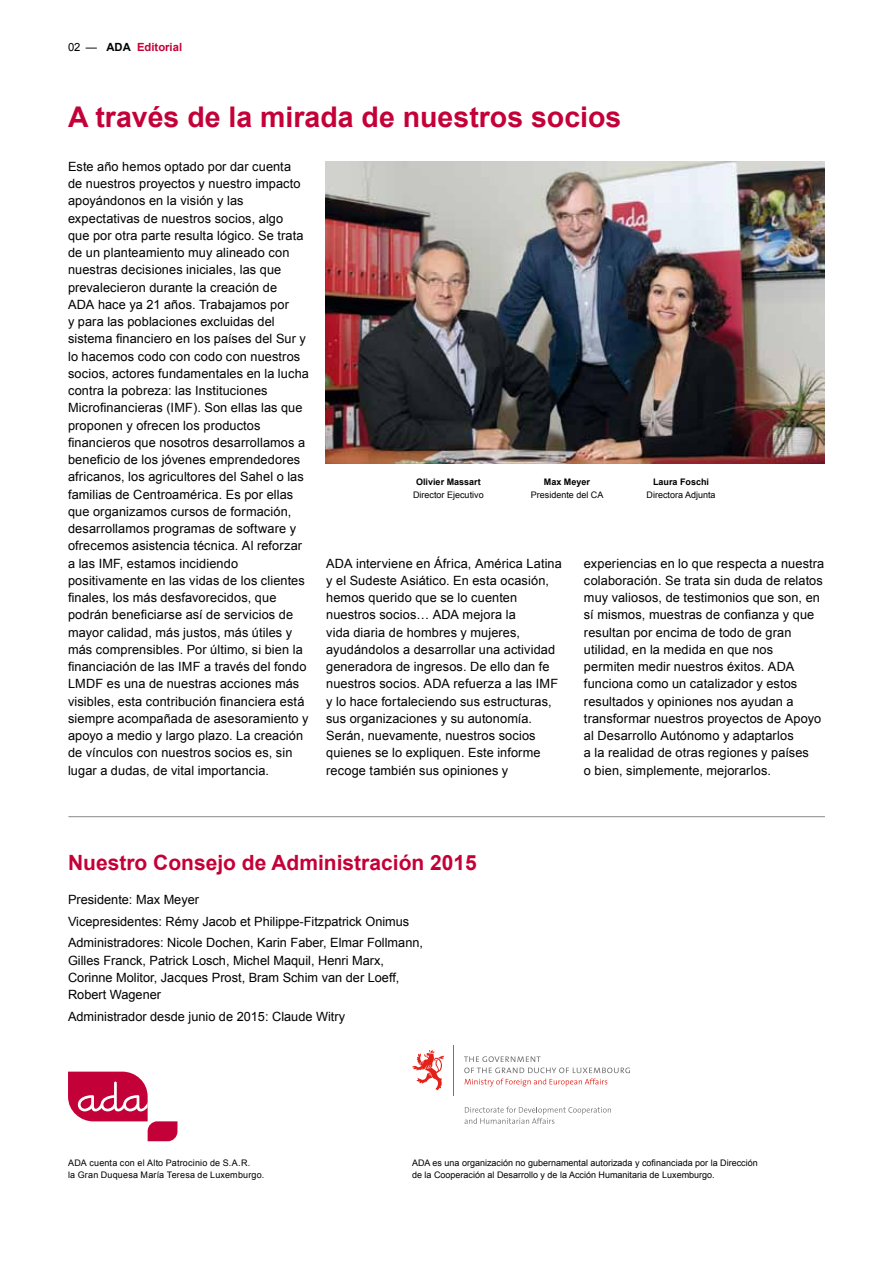
<style>
.page{position:relative;width:893px;height:1263px;background:#fff}
.page>*{position:absolute;margin:0;border:0;box-sizing:border-box;transform-origin:0 0}
.t1{font:700 28.5px "Arial";color:#c40038}
.t2{font:700 21px "Arial";color:#c40038}
.t3{font:12.75px/17.2px "Arial";letter-spacing:.01em;color:#000}
.t4{font:700 11.25px "Arial";color:#c40038}
.t5{font:9px/12px "Arial";color:#000}
.t6{font:9px/12px "Arial";letter-spacing:.02em;color:#000}
.t7{font:700 9px "Arial";color:#000}
.s1{font-weight:400;color:#000}
.s2{color:#000}
</style>
<div class="page">
<img style="left:325px;top:162px;width:499px;height:301px">
<svg style="left:68px;top:1071px;width:109px;height:70px"></svg>
<hr style="left:68px;top:816px;width:757px;height:1px;background:#87888a">
<svg style="left:464px;top:1056px;width:166px;height:30px"></svg>
<svg style="left:412px;top:1050px;width:32px;height:40px"></svg>
<svg style="left:464px;top:1106px;width:147px;height:18px"></svg>
<hr style="left:453px;top:1045px;width:1px;height:51px;background:#747476">
<p class="t4" style="left:68px;top:39px;width:116px"><span class="s1">02 —</span> <span class="s2">ADA</span> Editorial</p>
<h1 class="t1" style="left:68px;top:98px;width:555px">A través de la mirada de nuestros socios</h1>
<p class="t3" style="left:68px;top:158px;width:242px">Este año hemos optado por dar cuenta<br>de nuestros proyectos y nuestro impacto apoyándonos en la visión y las expectativas de nuestros socios, algo<br>que por otra parte resulta lógico. Se trata de un planteamiento muy alineado con nuestras decisiones iniciales, las que prevalecieron durante la creación de<br>ADA hace ya 21 años. Trabajamos por<br>y para las poblaciones excluidas del sistema financiero en los países del Sur y lo hacemos codo con codo con nuestros socios, actores fundamentales en la lucha contra la pobreza: las Instituciones Microfinancieras (IMF). Son ellas las que proponen y ofrecen los productos financieros que nosotros desarrollamos a beneficio de los jóvenes emprendedores africanos, los agricultores del Sahel o las familias de Centroamérica. Es por ellas que organizamos cursos de formación, desarrollamos programas de software y ofrecemos asistencia técnica. Al reforzar a las IMF, estamos incidiendo positivamente en las vidas de los clientes finales, los más desfavorecidos, que podrán beneficiarse así de servicios de mayor calidad, más justos, más útiles y más comprensibles. Por último, si bien la financiación de las IMF a través del fondo LMDF es una de nuestras acciones más visibles, esta contribución financiera está siempre acompañada de asesoramiento y apoyo a medio y largo plazo. La creación de vínculos con nuestros socios es, sin lugar a dudas, de vital importancia.</p>
<p class="t7" style="left:416px;top:476px;width:66px">Olivier Massart</p>
<p class="t5" style="left:413px;top:489px;width:72px">Director Ejecutivo</p>
<p class="t7" style="left:544px;top:476px;width:48px">Max Meyer</p>
<p class="t5" style="left:531px;top:489px;width:74px">Presidente del CA</p>
<p class="t7" style="left:653px;top:476px;width:58px">Laura Foschi</p>
<p class="t5" style="left:646px;top:489px;width:71px">Directora Adjunta</p>
<p class="t3" style="left:326px;top:555px;width:237px">ADA interviene en África, América Latina y el Sudeste Asiático. En esta ocasión, hemos querido que se lo cuenten nuestros socios… ADA mejora la<br>vida diaria de hombres y mujeres, ayudándolos a desarrollar una actividad generadora de ingresos. De ello dan fe nuestros socios. ADA refuerza a las IMF y lo hace fortaleciendo sus estructuras, sus organizaciones y su autonomía.<br>Serán, nuevamente, nuestros socios quienes se lo expliquen. Este informe recoge también sus opiniones y</p>
<p class="t3" style="left:584px;top:555px;width:242px">experiencias en lo que respecta a nuestra colaboración. Se trata sin duda de relatos muy valiosos, de testimonios que son, en sí mismos, muestras de confianza y que resultan por encima de todo de gran utilidad, en la medida en que nos permiten medir nuestros éxitos. ADA funciona como un catalizador y estos resultados y opiniones nos ayudan a transformar nuestros proyectos de Apoyo al Desarrollo Autónomo y adaptarlos<br>a la realidad de otras regiones y países<br>o bien, simplemente, mejorarlos.</p>
<h2 class="t2" style="left:68px;top:849px;width:410px">Nuestro Consejo de Administración 2015</h2>
<p class="t3" style="left:68px;top:889px;width:357px;line-height:21.5px">Presidente: Max Meyer<br>Vicepresidentes: Rémy Jacob et Philippe-Fitzpatrick Onimus<br>Administradores: Nicole Dochen, Karin Faber, Elmar Follmann,</p>
<p class="t3" style="left:68px;top:951px;width:333px">Gilles Franck, Patrick Losch, Michel Maquil, Henri Marx,<br>Corinne Molitor, Jacques Prost, Bram Schim van der Loeff,<br>Robert Wagener</p>
<p class="t3" style="left:68px;top:1007px;width:279px">Administrador desde junio de 2015: Claude Witry</p>
<p class="t6" style="left:68px;top:1157px;width:198px">ADA cuenta con el Alto Patrocinio de S.A.R.<br>la Gran Duquesa María Teresa de Luxemburgo.</p>
<p class="t5" style="left:412px;top:1157px;width:347px">ADA es una organización no gubernamental autorizada y cofinanciada por la Dirección de la Cooperación al Desarrollo y de la Acción Humanitaria de Luxemburgo.</p>
</div>
